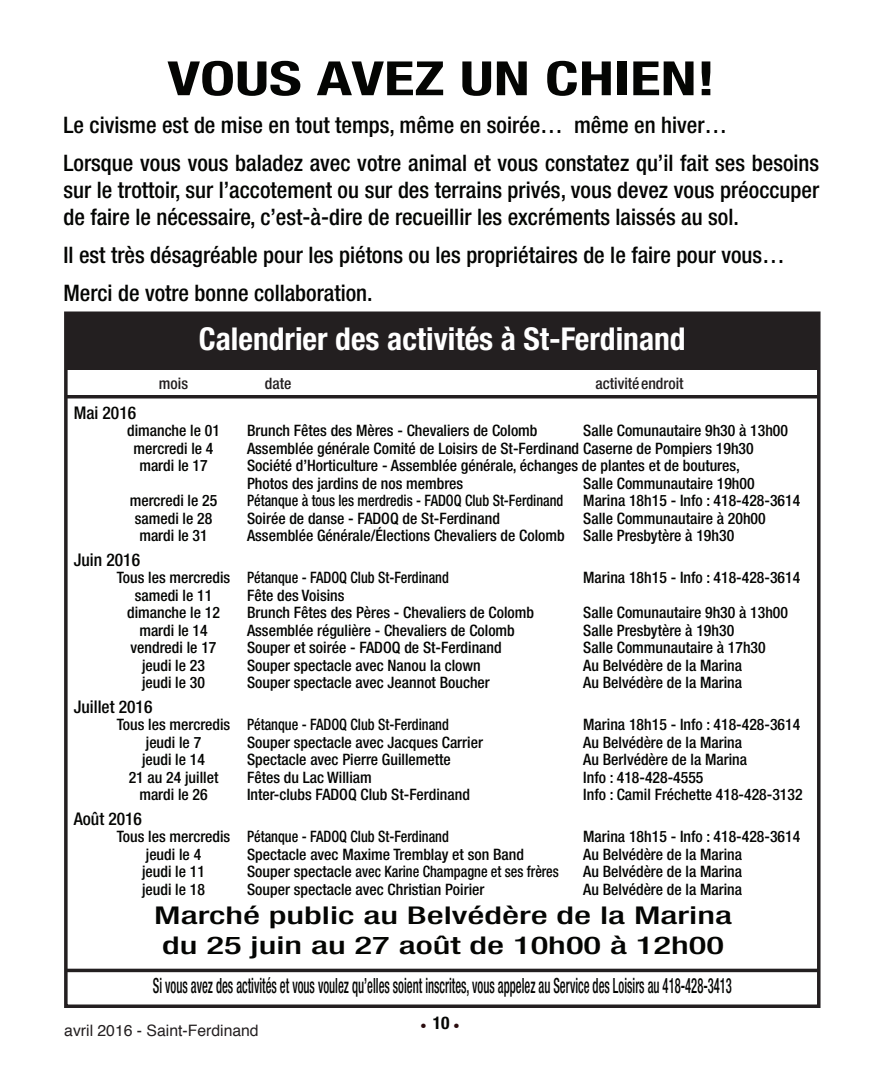
<style>
.page{position:relative;width:890px;height:1071px;background:#fff}
.page>*{position:absolute;margin:0;border:0;box-sizing:border-box;transform-origin:0 0}
.t1{font:700 condensed 47.25px "Helvetica Neue";color:#040503;scale:1.33 1}
.t2{font:700 condensed 31.5px "Helvetica Neue";color:#fff}
.t3{font:500 condensed 24.5px/29.4px "Helvetica Neue";color:#040503;text-align:center;scale:1.5 1}
.t4{font:500 condensed 22.75px/37.8px "Helvetica Neue";color:#040503}
.t5{font:500 condensed 21px "Helvetica Neue";color:#040503;scale:.6 1}
.t6{font:500 condensed 17.5px "Helvetica Neue";color:#040503}
.t7{font:700 condensed 17.5px "Helvetica Neue";color:#040503}
.t8{font:500 condensed 15.75px/17.5px "Helvetica Neue";color:#040503}
.t9{font:500 condensed 15.75px "Helvetica Neue";color:#040503;scale:.9 1}
.t10{font:15.75px "Helvetica";color:#231f20}
.t11{font:500 condensed 15.75px "Helvetica Neue";color:#231f20}
.t12{font:15.75px "Times";color:#2b0c0e}
</style>
<div class="page">
<div style="left:64px;top:312px;width:756px;height:696px;border:4px solid #231f20"></div>
<div style="left:66px;top:314px;width:751px;height:56px;background:#231f20"></div>
<hr style="left:65px;top:395px;width:754px;height:3px;background:#231f20">
<hr style="left:66px;top:969px;width:753px;height:3px;background:#231f20">
<h1 class="t1" style="left:167px;top:50px;width:413px">VOUS AVEZ UN CHIEN!</h1>
<h3 class="t4" style="left:63px;top:106px;width:757px">Le civisme est de mise en tout temps, même en soirée… même en hiver…<br>Lorsque vous vous baladez avec votre animal et vous constatez qu’il fait ses besoins</h3>
<h3 class="t4" style="left:63px;top:176px;width:757px;line-height:27.3px">sur le trottoir, sur l’accotement ou sur des terrains privés, vous devez vous préoccuper de faire le nécessaire, c’est-à-dire de recueillir les excréments laissés au sol.</h3>
<h3 class="t4" style="left:63px;top:236px;width:723px">Il est très désagréable pour les piétons ou les propriétaires de le faire pour vous…<br>Merci de votre bonne collaboration.</h3>
<h2 class="t2" style="left:199px;top:320px;width:488px">Calendrier des activités à St-Ferdinand</h2>
<p class="t11" style="left:159px;top:374px;width:31px">mois</p>
<p class="t11" style="left:265px;top:374px;width:28px">date</p>
<p class="t11" style="left:595px;top:374px;width:90px">activitéendroit</p>
<p class="t6" style="left:74px;top:402px;width:64px">Mai 2016</p>
<p class="t8" style="left:127px;top:422px;width:94px">dimanche le 01</p>
<p class="t8" style="left:247px;top:422px;width:292px">Brunch Fêtes des Mères - Chevaliers de Colomb</p>
<p class="t8" style="left:583px;top:422px;width:206px">Salle Comunautaire 9h30 à 13h00</p>
<p class="t8" style="left:133px;top:439px;width:81px">mercredi le 4</p>
<p class="t8" style="left:247px;top:439px;width:508px">Assemblée générale Comité de Loisirs de St-Ferdinand Caserne de Pompiers 19h30</p>
<p class="t8" style="left:139px;top:457px;width:70px">mardi le 17</p>
<p class="t8" style="left:247px;top:457px;width:494px">Société d’Horticulture - Assemblée générale, échanges de plantes et de boutures,<br>Photos des jardins de nos membres</p>
<p class="t8" style="left:583px;top:474px;width:173px">Salle Communautaire 19h00</p>
<p class="t8" style="left:130px;top:492px;width:89px">mercredi le 25</p>
<p class="t9" style="left:247px;top:491px;width:353px">Pétanque à tous les merdredis - FADOQ Club St-Ferdinand</p>
<p class="t8" style="left:583px;top:492px;width:218px">Marina 18h15 - Info : 418-428-3614</p>
<p class="t8" style="left:135px;top:509px;width:79px">samedi le 28</p>
<p class="t8" style="left:247px;top:509px;width:254px">Soirée de danse - FADOQ de St-Ferdinand</p>
<p class="t8" style="left:583px;top:509px;width:184px">Salle Communautaire à 20h00</p>
<p class="t8" style="left:139px;top:527px;width:70px">mardi le 31</p>
<p class="t8" style="left:247px;top:527px;width:488px">Assemblée Générale/Élections Chevaliers de Colomb Salle Presbytère à 19h30</p>
<p class="t6" style="left:74px;top:549px;width:68px">Juin 2016</p>
<p class="t8" style="left:117px;top:569px;width:333px">Tous les mercredis Pétanque - FADOQ Club St-Ferdinand</p>
<p class="t8" style="left:583px;top:569px;width:218px">Marina 18h15 - Info : 418-428-3614</p>
<p class="t8" style="left:135px;top:586px;width:79px">samedi le 11</p>
<p class="t8" style="left:247px;top:586px;width:99px">Fête des Voisins</p>
<p class="t8" style="left:127px;top:604px;width:94px">dimanche le 12</p>
<p class="t8" style="left:247px;top:604px;width:288px">Brunch Fêtes des Pères - Chevaliers de Colomb</p>
<p class="t8" style="left:583px;top:604px;width:206px">Salle Comunautaire 9h30 à 13h00</p>
<p class="t8" style="left:139px;top:621px;width:70px">mardi le 14</p>
<p class="t8" style="left:247px;top:621px;width:269px">Assemblée régulière - Chevaliers de Colomb</p>
<p class="t8" style="left:583px;top:621px;width:152px">Salle Presbytère à 19h30</p>
<p class="t8" style="left:131px;top:639px;width:87px">vendredi le 17</p>
<p class="t8" style="left:247px;top:639px;width:256px">Souper et soirée - FADOQ de St-Ferdinand</p>
<p class="t8" style="left:583px;top:639px;width:184px">Salle Communautaire à 17h30</p>
<p class="t8" style="left:142px;top:656px;width:64px">jeudi le 23</p>
<p class="t8" style="left:247px;top:656px;width:235px">Souper spectacle avec Nanou la clown</p>
<p class="t8" style="left:583px;top:656px;width:160px">Au Belvédère de la Marina</p>
<p class="t8" style="left:142px;top:674px;width:64px">jeudi le 30</p>
<p class="t8" style="left:247px;top:674px;width:244px">Souper spectacle avec Jeannot Boucher</p>
<p class="t8" style="left:583px;top:674px;width:160px">Au Belvédère de la Marina</p>
<p class="t6" style="left:74px;top:696px;width:80px">Juillet 2016</p>
<p class="t8" style="left:117px;top:716px;width:333px">Tous les mercredis Pétanque - FADOQ Club St-Ferdinand</p>
<p class="t8" style="left:583px;top:716px;width:218px">Marina 18h15 - Info : 418-428-3614</p>
<p class="t8" style="left:146px;top:733px;width:57px">jeudi le 7</p>
<p class="t8" style="left:247px;top:733px;width:237px">Souper spectacle avec Jacques Carrier</p>
<p class="t8" style="left:583px;top:733px;width:160px">Au Belvédère de la Marina</p>
<p class="t8" style="left:142px;top:751px;width:64px">jeudi le 14</p>
<p class="t8" style="left:247px;top:751px;width:205px">Spectacle avec Pierre Guillemette</p>
<p class="t8" style="left:583px;top:751px;width:165px">Au Berlvédère de la Marina</p>
<p class="t8" style="left:129px;top:768px;width:91px">21 au 24 juillet</p>
<p class="t8" style="left:247px;top:768px;width:126px">Fêtes du Lac William</p>
<p class="t8" style="left:583px;top:768px;width:122px">Info : 418-428-4555</p>
<p class="t8" style="left:139px;top:786px;width:70px">mardi le 26</p>
<p class="t8" style="left:247px;top:786px;width:224px">Inter-clubs FADOQ Club St-Ferdinand</p>
<p class="t8" style="left:583px;top:786px;width:221px">Info : Camil Fréchette 418-428-3132</p>
<p class="t6" style="left:74px;top:808px;width:70px">Août 2016</p>
<p class="t8" style="left:117px;top:828px;width:333px">Tous les mercredis Pétanque - FADOQ Club St-Ferdinand</p>
<p class="t8" style="left:583px;top:828px;width:218px">Marina 18h15 - Info : 418-428-3614</p>
<p class="t8" style="left:146px;top:845px;width:57px">jeudi le 4</p>
<p class="t8" style="left:247px;top:845px;width:278px">Spectacle avec Maxime Tremblay et son Band</p>
<p class="t8" style="left:583px;top:845px;width:160px">Au Belvédère de la Marina</p>
<p class="t8" style="left:142px;top:863px;width:64px">jeudi le 11</p>
<p class="t8" style="left:247px;top:863px;width:313px">Souper spectacle avec Karine Champagne et ses frères</p>
<p class="t8" style="left:583px;top:863px;width:160px">Au Belvédère de la Marina</p>
<p class="t8" style="left:142px;top:880px;width:64px">jeudi le 18</p>
<p class="t8" style="left:247px;top:880px;width:239px">Souper spectacle avec Christian Poirier</p>
<p class="t8" style="left:583px;top:880px;width:160px">Au Belvédère de la Marina</p>
<h3 class="t3" style="left:154px;top:901px;width:386px">Marché public au Belvédère de la Marina du 25 juin au 27 août de 10h00 à 12h00</h3>
<h3 class="t5" style="left:153px;top:973px;width:966px">Si vous avez des activités et vous voulez qu’elles soient inscrites, vous appelez au Service des Loisirs au 418-428-3413</h3>
<p class="t10" style="left:64px;top:1019px;width:196px">avril 2016 - Saint-Ferdinand</p>
<p class="t7" style="left:433px;top:1012px;width:18px">10</p>
<p class="t12" style="left:420px;top:1016px;width:40px">• •</p>
</div>
